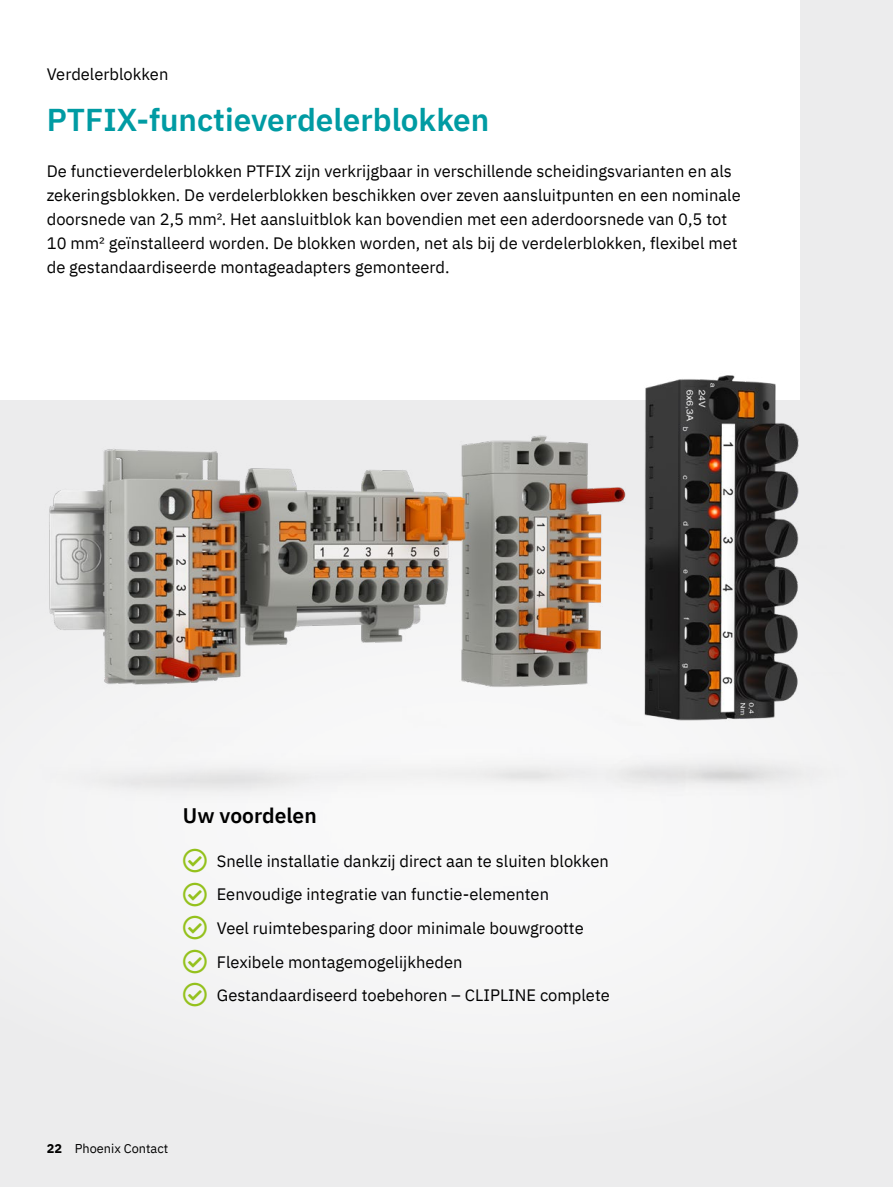
<style>
.page{position:relative;width:893px;height:1187px;background:#fff}
.page>*{position:absolute;margin:0;border:0;box-sizing:border-box;transform-origin:0 0}
.t1{font:31.5px "IBM Plex Sans Sm Bld";color:#009ba3}
.t2{font:21px "IBM Plex Sans Sm Bld";color:#000}
.t3{font:16.5px/24px "IBM Plex Sans";color:#000}
.t4{font:12.75px "IBM Plex Sans";color:#000}
.s1{font-family:"Px C Phoenix ESPRIT";font-size:24px;color:#94c11c}
.s2{font-weight:700}
</style>
<div class="page">
<div style="left:0;top:0;width:893px;height:1186px;background:#ececed"></div>
<div style="left:237px;top:897px;width:443px;height:70px;background:#f7f7f7"></div>
<img style="left:49px;top:344px;width:751px;height:553px">
<div style="left:0;top:0;width:799px;height:400px;background:#fff"></div>
<p class="t3" style="left:47px;top:60px;width:123px">Verdelerblokken</p>
<h1 class="t1" style="left:47px;top:95px;width:444px">PTFIX-functieverdelerblokken</h1>
<p class="t3" style="left:47px;top:157px;width:696px">De functieverdelerblokken PTFIX zijn verkrijgbaar in verschillende scheidingsvarianten en als zekeringsblokken. De verdelerblokken beschikken over zeven aansluitpunten en een nominale doorsnede van 2,5 mm². Het aansluitblok kan bovendien met een aderdoorsnede van 0,5 tot 10 mm² geïnstalleerd worden. De blokken worden, net als bij de verdelerblokken, flexibel met de gestandaardiseerde montageadapters gemonteerd.</p>
<p class="t2" style="left:183px;top:799px;width:135px">Uw voordelen</p>
<p class="t3" style="left:183px;top:847px;width:427px"><span class="s1">✓</span> Snelle installatie dankzij direct aan te sluiten blokken</p>
<p class="t3" style="left:183px;top:881px;width:368px"><span class="s1">✓</span> Eenvoudige integratie van functie-elementen</p>
<p class="t3" style="left:183px;top:914px;width:402px"><span class="s1">✓</span> Veel ruimtebesparing door minimale bouwgrootte</p>
<p class="t3" style="left:183px;top:948px;width:281px"><span class="s1">✓</span> Flexibele montagemogelijkheden</p>
<p class="t3" style="left:183px;top:981px;width:428px"><span class="s1">✓</span> Gestandaardiseerd toebehoren – CLIPLINE complete</p>
<p class="t4" style="left:47px;top:1138px;width:123px"><span class="s2">22</span> Phoenix Contact</p>
</div>
